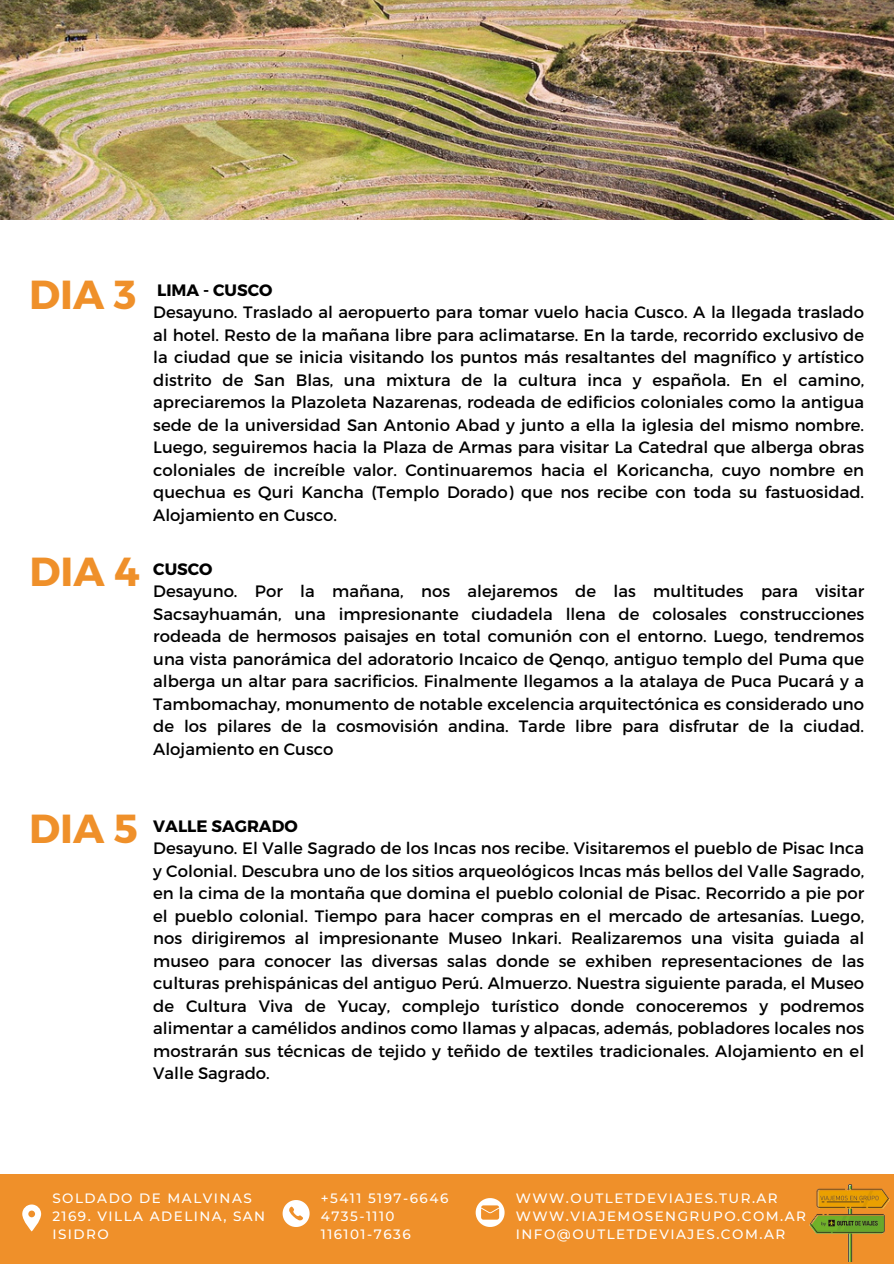
<style>
.page{position:relative;width:894px;height:1264px;background:#fff}
.page>*{position:absolute;margin:0;border:0;box-sizing:border-box;transform-origin:0 0}
.t1{font:700 40.5px "Montserrat";color:#ef902a}
.t2{font:16.5px/22.5px "Montserrat";color:#000}
.t3{font:500 13.5px/18px "Montserrat";letter-spacing:.11em;color:#fff}
.s1{font-weight:700}
</style>
<div class="page">
<img style="left:0;top:0;width:893px;height:219px">
<div style="left:0;top:1174px;width:893px;height:89px;background:#ef902a"></div>
<svg style="left:22px;top:1204px;width:19px;height:27px"></svg>
<svg style="left:475px;top:1198px;width:29px;height:28px"></svg>
<svg style="left:282px;top:1200px;width:27px;height:26px"></svg>
<img style="left:809px;top:1184px;width:81px;height:77px">
<p class="t1" style="left:29px;top:268px;width:109px">DIA 3</p>
<p class="t2" style="left:153px;top:277px;width:712px"><span class="s1">LIMA - CUSCO<br></span>Desayuno. Traslado al aeropuerto para tomar vuelo hacia Cusco. A la llegada traslado al hotel. Resto de la mañana libre para aclimatarse. En la tarde, recorrido exclusivo de la ciudad que se inicia visitando los puntos más resaltantes del magnífico y artístico distrito de San Blas, una mixtura de la cultura inca y española. En el camino, apreciaremos la Plazoleta Nazarenas, rodeada de edificios coloniales como la antigua sede de la universidad San Antonio Abad y junto a ella la iglesia del mismo nombre.<br>Luego, seguiremos hacia la Plaza de Armas para visitar La Catedral que alberga obras coloniales de increíble valor. Continuaremos hacia el Koricancha, cuyo nombre en quechua es Quri Kancha (Templo Dorado) que nos recibe con toda su fastuosidad.</p>
<p class="t2" style="left:153px;top:502px;width:185px">Alojamiento en Cusco.</p>
<p class="t1" style="left:30px;top:545px;width:112px">DIA 4</p>
<p class="t2" style="left:153px;top:557px;width:712px"><span class="s1">CUSCO<br></span>Desayuno. Por la mañana, nos alejaremos de las multitudes para visitar Sacsayhuamán, una impresionante ciudadela llena de colosales construcciones rodeada de hermosos paisajes en total comunión con el entorno. Luego, tendremos una vista panorámica del adoratorio Incaico de Qenqo, antiguo templo del Puma que alberga un altar para sacrificios. Finalmente llegamos a la atalaya de Puca Pucará y a Tambomachay, monumento de notable excelencia arquitectónica es considerado uno de los pilares de la cosmovisión andina. Tarde libre para disfrutar de la ciudad.<br>Alojamiento en Cusco</p>
<p class="t1" style="left:29px;top:801px;width:110px">DIA 5</p>
<p class="t2" style="left:153px;top:813px;width:712px"><span class="s1">VALLE SAGRADO<br></span>Desayuno. El Valle Sagrado de los Incas nos recibe. Visitaremos el pueblo de Pisac Inca y Colonial. Descubra uno de los sitios arqueológicos Incas más bellos del Valle Sagrado, en la cima de la montaña que domina el pueblo colonial de Pisac. Recorrido a pie por el pueblo colonial. Tiempo para hacer compras en el mercado de artesanías. Luego, nos dirigiremos al impresionante Museo Inkari. Realizaremos una visita guiada al museo para conocer las diversas salas donde se exhiben representaciones de las culturas prehispánicas del antiguo Perú. Almuerzo. Nuestra siguiente parada, el Museo de Cultura Viva de Yucay, complejo turístico donde conoceremos y podremos alimentar a camélidos andinos como llamas y alpacas, además, pobladores locales nos mostrarán sus técnicas de tejido y teñido de textiles tradicionales. Alojamiento en el Valle Sagrado.</p>
<p class="t3" style="left:52px;top:1189px;width:214px">SOLDADO DE MALVINAS<br>2169. VILLA ADELINA, SAN<br>ISIDRO</p>
<h2 class="t3" style="left:321px;top:1189px;width:129px">+5411 5197-6646</h2>
<h2 class="t3" style="left:321px;top:1207px;width:75px">4735-1110</h2>
<h2 class="t3" style="left:321px;top:1225px;width:91px">116101-7636</h2>
<h1 class="t3" style="left:515px;top:1189px;width:263px">WWW.OUTLETDEVIAJES.TUR.AR</h1>
<h1 class="t3" style="left:515px;top:1207px;width:291px">WWW.VIAJEMOSENGRUPO.COM.AR</h1>
<h1 class="t3" style="left:515px;top:1225px;width:271px">INFO@OUTLETDEVIAJES.COM.AR</h1>
</div>
